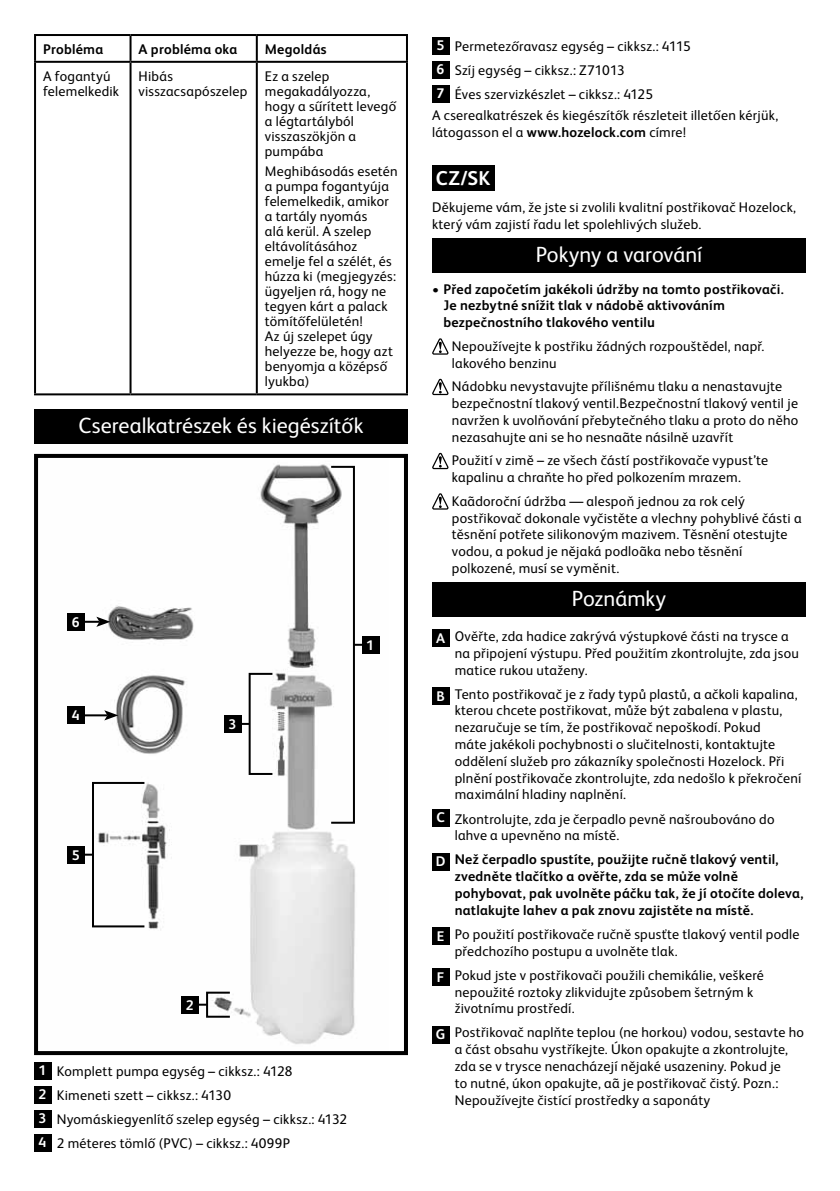
<style>
.page{position:relative;width:840px;height:1191px;background:#fff}
.page>*{position:absolute;margin:0;border:0;box-sizing:border-box;transform-origin:0 0}
.t1{font:22px "FS Albert Pro";color:#fff}
.t2{font:700 20px "FS Albert Pro";color:#fff}
.t3{font:14px/16.8px "FS Albert Pro";letter-spacing:.02em;color:#000}
.t4{font:700 14px/16.8px "FS Albert Pro";letter-spacing:.015em;color:#000}
.t5{font:700 14px "FS Albert Pro";color:#fff}
.s1{font-weight:700;color:#fff}
.s2{font-weight:700}
.s3{color:#fff}
</style>
<div class="page">
<hr style="left:34px;top:34px;width:96px;height:2px;background:#000">
<hr style="left:34px;top:36px;width:2px;height:25px;background:#000">
<hr style="left:130px;top:34px;width:127px;height:2px;background:#000">
<hr style="left:129px;top:36px;width:2px;height:25px;background:#000">
<hr style="left:257px;top:34px;width:151px;height:2px;background:#000">
<hr style="left:256px;top:36px;width:2px;height:25px;background:#000">
<hr style="left:406px;top:36px;width:2px;height:25px;background:#000">
<hr style="left:34px;top:61px;width:96px;height:2px;background:#000">
<hr style="left:34px;top:63px;width:2px;height:330px;background:#000">
<hr style="left:130px;top:61px;width:127px;height:2px;background:#000">
<hr style="left:129px;top:63px;width:2px;height:330px;background:#000">
<hr style="left:257px;top:61px;width:151px;height:2px;background:#000">
<hr style="left:256px;top:63px;width:2px;height:330px;background:#000">
<hr style="left:406px;top:63px;width:2px;height:330px;background:#000">
<hr style="left:34px;top:393px;width:96px;height:2px;background:#000">
<hr style="left:130px;top:393px;width:127px;height:2px;background:#000">
<hr style="left:257px;top:393px;width:151px;height:2px;background:#000">
<div style="left:34px;top:410px;width:374px;height:34px;background:#000"></div>
<img style="left:67px;top:464px;width:313px;height:580px">
<div style="left:34px;top:454px;width:374px;height:601px;border:4px solid #000"></div>
<div style="left:362px;top:636px;width:17px;height:17px;background:#000"></div>
<div style="left:224px;top:715px;width:17px;height:17px;background:#000"></div>
<div style="left:182px;top:996px;width:17px;height:17px;background:#000"></div>
<div style="left:68px;top:846px;width:17px;height:17px;background:#000"></div>
<div style="left:68px;top:707px;width:17px;height:17px;background:#000"></div>
<div style="left:68px;top:613px;width:17px;height:17px;background:#000"></div>
<svg style="left:355px;top:644px;width:7px;height:2px"></svg>
<svg style="left:241px;top:723px;width:7px;height:2px"></svg>
<svg style="left:199px;top:1003px;width:7px;height:2px"></svg>
<svg style="left:85px;top:853px;width:7px;height:2px"></svg>
<hr style="left:84px;top:714px;width:23px;height:2px;background:#000">
<svg style="left:104px;top:710px;width:14px;height:10px"></svg>
<svg style="left:85px;top:616px;width:25px;height:11px"></svg>
<div style="left:330px;top:466px;width:25px;height:357px;border:2px solid #000"></div>
<div style="left:248px;top:673px;width:25px;height:102px;border:2px solid #000"></div>
<div style="left:206px;top:991px;width:25px;height:26px;border:2px solid #000"></div>
<div style="left:92px;top:782px;width:53px;height:145px;border:2px solid #000"></div>
<div style="left:34px;top:1062px;width:17px;height:17px;background:#000"></div>
<div style="left:34px;top:1086px;width:17px;height:17px;background:#000"></div>
<div style="left:34px;top:1110px;width:17px;height:17px;background:#000"></div>
<div style="left:34px;top:1134px;width:17px;height:17px;background:#000"></div>
<div style="left:432px;top:37px;width:17px;height:17px;background:#000"></div>
<div style="left:432px;top:61px;width:17px;height:17px;background:#000"></div>
<div style="left:432px;top:85px;width:17px;height:17px;background:#000"></div>
<div style="left:432px;top:165px;width:62px;height:26px;background:#000"></div>
<div style="left:432px;top:238px;width:373px;height:34px;background:#000"></div>
<svg style="left:432px;top:338px;width:16px;height:17px"></svg>
<svg style="left:432px;top:379px;width:16px;height:16px"></svg>
<svg style="left:432px;top:453px;width:16px;height:16px"></svg>
<svg style="left:432px;top:493px;width:16px;height:17px"></svg>
<div style="left:432px;top:583px;width:373px;height:34px;background:#000"></div>
<div style="left:432px;top:630px;width:17px;height:17px;background:#000"></div>
<div style="left:432px;top:687px;width:17px;height:17px;background:#000"></div>
<div style="left:432px;top:809px;width:17px;height:17px;background:#000"></div>
<div style="left:432px;top:853px;width:17px;height:17px;background:#000"></div>
<div style="left:432px;top:928px;width:17px;height:17px;background:#000"></div>
<div style="left:432px;top:968px;width:17px;height:17px;background:#000"></div>
<div style="left:432px;top:1026px;width:17px;height:17px;background:#000"></div>
<p class="t4" style="left:43px;top:40px;width:62px">Probléma</p>
<p class="t4" style="left:138px;top:40px;width:100px">A probléma oka</p>
<p class="t4" style="left:265px;top:40px;width:63px">Megoldás</p>
<p class="t3" style="left:43px;top:67px;width:78px;line-height:15px">A fogantyú felemelkedik</p>
<p class="t3" style="left:138px;top:67px;width:110px;line-height:15px">Hibás visszacsapószelep</p>
<p class="t3" style="left:265px;top:67px;width:133px;line-height:15px">Ez a szelep megakadályozza, hogy a sűrített levegő a légtartályból visszaszökjön a pumpába</p>
<p class="t3" style="left:265px;top:163px;width:134px;line-height:15px">Meghibásodás esetén a pumpa fogantyúja felemelkedik, amikor a tartály nyomás<br>alá kerül. A szelep eltávolításához emelje fel a szélét, és húzza ki (megjegyzés: ügyeljen rá, hogy ne tegyen kárt a palack tömítőfelületén!<br>Az új szelepet úgy helyezze be, hogy azt benyomja a középső lyukba)</p>
<h1 class="t1" style="left:78px;top:410px;width:286px">Cserealkatrészek és kiegészítők</h1>
<p class="t5" style="left:72px;top:612px;width:9px">6</p>
<p class="t5" style="left:72px;top:705px;width:9px">4</p>
<p class="t5" style="left:72px;top:845px;width:9px">5</p>
<p class="t5" style="left:228px;top:714px;width:9px">3</p>
<p class="t5" style="left:366px;top:635px;width:9px">1</p>
<p class="t5" style="left:186px;top:995px;width:9px">2</p>
<p class="t3" style="left:39px;top:1058px;width:310px;line-height:24px"><span class="s1">1</span> Komplett pumpa egység – cikksz.: 4128<br><span class="s1">2</span> Kimeneti szett – cikksz.: 4130<br><span class="s1">3</span> Nyomáskiegyenlítő szelep egység – cikksz.: 4132<br><span class="s1">4</span> 2 méteres tömlő (PVC) – cikksz.: 4099P</p>
<p class="t3" style="left:436px;top:33px;width:255px;line-height:24px"><span class="s1">5</span> Permetezőravasz egység – cikksz.: 4115<br><span class="s1">6</span> Szíj egység – cikksz.: Z71013<br><span class="s1">7</span> Éves szervizkészlet – cikksz.: 4125</p>
<p class="t3" style="left:432px;top:106px;width:347px">A cserealkatrészek és kiegészítők részleteit illetően kérjük, látogasson el a <span class="s2">www.hozelock.com</span> címre!</p>
<h2 class="t2" style="left:436px;top:164px;width:56px">CZ/SK</h2>
<p class="t3" style="left:432px;top:197px;width:365px">Děkujeme vám, že jste si zvolili kvalitní postřikovač Hozelock, který vám zajistí řadu let spolehlivých služeb.</p>
<h1 class="t1" style="left:535px;top:239px;width:168px">Pokyny a varování</h1>
<p class="t4" style="left:443px;top:280px;width:342px;text-indent:-11px">• Před započetím jakékoli údržby na tomto postřikovači.<br>Je nezbytné snížit tlak v nádobě aktivováním bezpečnostního tlakového ventilu</p>
<p class="t3" style="left:451px;top:336px;width:314px">Nepoužívejte k postřiku žádných rozpouštědel, např. lakového benzinu</p>
<p class="t3" style="left:451px;top:377px;width:348px">Nádobku nevystavujte přílišnému tlaku a nenastavujte bezpečnostní tlakový ventil.Bezpečnostní tlakový ventil je navržen k uvolňování přebytečného tlaku a proto do něho nezasahujte ani se ho nesnaãte násilně uzavřít</p>
<p class="t3" style="left:451px;top:451px;width:318px">Použití v zimě – ze všech částí postřikovače vypust’te kapalinu a chraňte ho před po|kozením mrazem.</p>
<p class="t3" style="left:451px;top:491px;width:351px">Kaãdoroční údržba — alespoň jednou za rok celý postřikovač dokonale vyčistěte a v|echny pohyblivé části a těsnění potřete silikonovým mazivem. Těsnění otestujte vodou, a pokud je nějaká podloãka nebo těsnění po|kozené, musí se vyměnit.</p>
<h1 class="t1" style="left:571px;top:583px;width:96px">Poznámky</h1>
<p class="t3" style="left:454px;top:626px;width:345px;text-indent:-19px"><span class="s1">A</span> Ověřte, zda hadice zakrývá výstupkové části na trysce a na připojení výstupu. Před použitím zkontrolujte, zda jsou matice rukou utaženy.</p>
<p class="t3" style="left:454px;top:684px;width:348px;text-indent:-18px"><span class="s1">B</span> Tento postřikovač je z řady typů plastů, a ačkoli kapalina, kterou chcete postřikovat, může být zabalena v plastu, nezaručuje se tím, že postřikovač nepoškodí. Pokud<br>máte jakékoli pochybnosti o slučitelnosti, kontaktujte oddělení služeb pro zákazníky společnosti Hozelock. Při plnění postřikovače zkontrolujte, zda nedošlo k překročení maximální hladiny naplnění.</p>
<p class="t3" style="left:454px;top:809px;width:321px;text-indent:-18px"><span class="s1">C</span> Zkontrolujte, zda je čerpadlo pevně našroubováno do lahve a upevněno na místě.</p>
<p class="t4" style="left:454px;top:850px;width:350px;text-indent:-19px"><span class="s3">D</span> Než čerpadlo spustíte, použijte ručně tlakový ventil, zvedněte tlačítko a ověřte, zda se může volně pohybovat, pak uvolněte páčku tak, že jí otočíte doleva, natlakujte lahev a pak znovu zajistěte na místě.</p>
<p class="t3" style="left:454px;top:924px;width:346px;text-indent:-18px"><span class="s1">E</span> Po použití postřikovače ručně spusťte tlakový ventil podle předchozího postupu a uvolněte tlak.</p>
<p class="t3" style="left:454px;top:965px;width:310px;text-indent:-18px"><span class="s1">F</span> Pokud jste v postřikovači použili chemikálie, veškeré nepoužité roztoky zlikvidujte způsobem šetrným k životnímu prostředí.</p>
<p class="t3" style="left:454px;top:1023px;width:351px;text-indent:-19px"><span class="s1">G</span> Postřikovač naplňte teplou (ne horkou) vodou, sestavte ho a část obsahu vystříkejte. Úkon opakujte a zkontrolujte, zda se v trysce nenacházejí nějaké usazeniny. Pokud je<br>to nutné, úkon opakujte, aã je postřikovač čistý. Pozn.:<br>Nepoužívejte čistící prostředky a saponáty</p>
</div>
